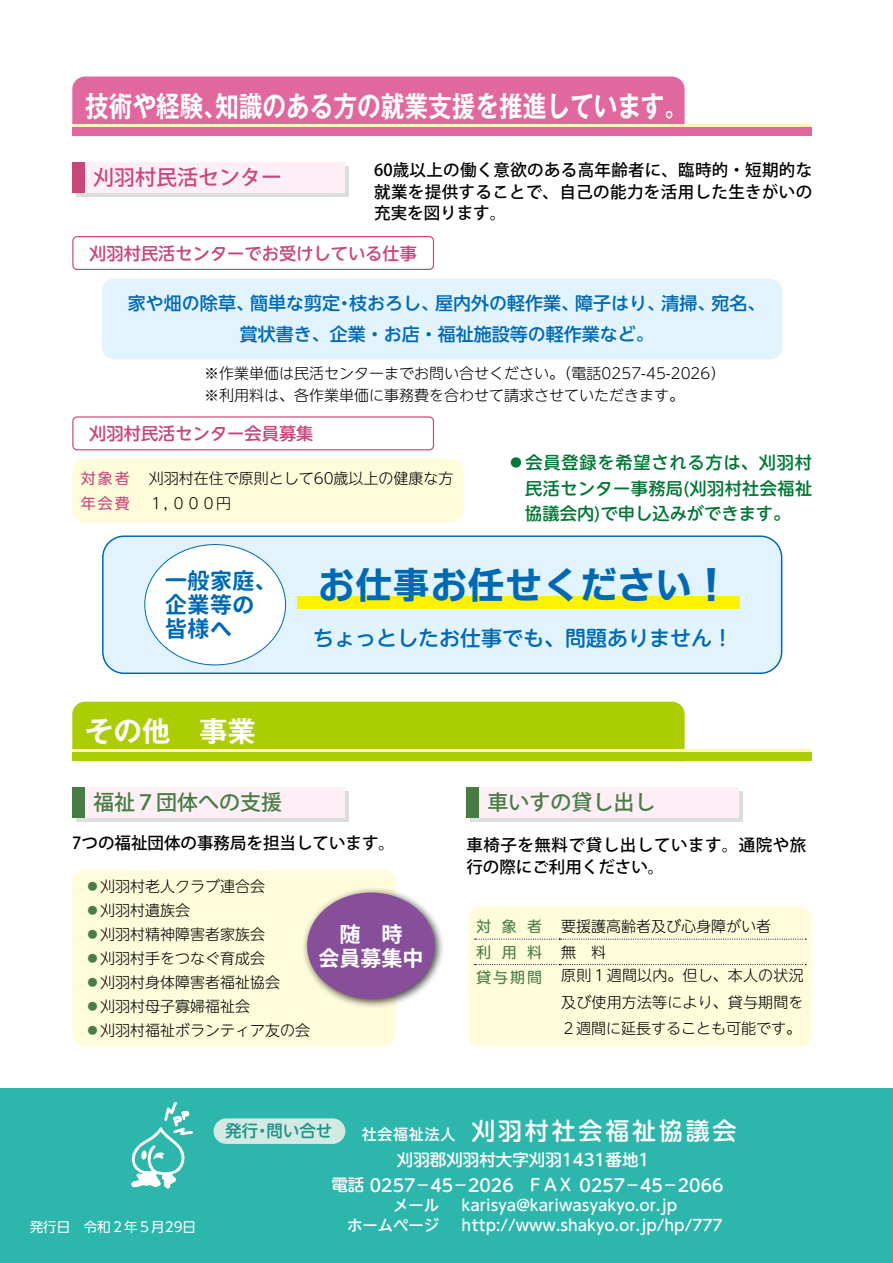
<style>
.page{position:relative;width:893px;height:1263px;background:#fff}
.page>*{position:absolute;margin:0;border:0;box-sizing:border-box;transform-origin:0 0}
.t1{font:37.5px "Ro NOW Std GE";color:#0069b2}
.t2{font:700 28.5px "Gothic MB101 Pr 6 De";color:#fff;scale:.83 1}
.t3{font:700 28.5px "Gothic MB101 Pr 6 De";color:#fff}
.t4{font:500 24px "UD Shin M Go Pr 6";letter-spacing:.115em;color:#fff}
.t5{font:700 22.5px/24px "Gen Jyuu Gothic";color:#0069b2}
.t6{font:500 21px "UD Shin M Go Pr 6";color:#0069b2}
.t7{font:500 21px "Koz Go Pr 6 N";color:#477d45}
.t8{font:500 21px "Koz Go Pr 6 N";color:#c8467c}
.t9{font:700 21px/24px "Koz Go Pr 6 N";color:#fff;text-align:center}
.t10{font:500 18px/31.5px "UD Shin Go NT Pr 6";color:#0069b2;text-align:center}
.t11{font:500 17.25px/25.5px "UD Shin M Go Pr 6";letter-spacing:.02em;color:#007735;text-align:justify}
.t12{font:500 17.25px "UD Shin M Go Pr 6";color:#c8467c}
.t13{font:500 17.25px "UD Shin M Go Pr 6";color:#fff}
.t14{font:500 16.5px/21.8px "Koz Go Pr 6 N";letter-spacing:.02em;color:#000;text-align:justify}
.t15{font:500 16.5px "Koz Go Pr 6 N";color:#000}
.t16{font:500 16.5px "UD Shin M Go Pr 6";color:#fff}
.t17{font:500 16.5px "UD Shin M Go Pr 6";color:#1e9289}
.t18{font:500 15.3px "UD Shin M Go Pr 6";color:#fff}
.t19{font:300 15px/24px "UD Shin M Go Pr 6";color:#000}
.t20{font:15px "UD Shin M Go Pr 6";letter-spacing:.695em;color:#477d45}
.t21{font:15px "UD Shin M Go Pr 6";letter-spacing:.13em;color:#c8467c}
.t22{font:13.5px "UD Shin Go NT Pr 6";color:#fff}
.s1{font-family:"Koz Go Pr 6 N";font-weight:700}
.s2{font-family:"Koz Go Pr 6 N";font-weight:700;color:#477d45}
.s3{font-size:15px}
.s4{font-size:16.5px}
</style>
<div class="page">
<div style="left:103px;top:536px;width:679px;height:137px;background:#e1f3fc;border-radius:21px"></div>
<div style="left:102px;top:535px;width:680px;height:139px;border:2px solid #0069b2;border-radius:21px"></div>
<div style="left:298px;top:596px;width:442px;height:13px;background:#fff100"></div>
<div style="left:102px;top:279px;width:680px;height:80px;background:#e1f3fc;border-radius:13px"></div>
<div style="left:72px;top:702px;width:613px;height:48px;background:#abcd03"></div>
<svg style="left:72px;top:750px;width:740px;height:3px;background:#e3e975"></svg>
<div style="left:72px;top:753px;width:740px;height:8px;background:#abcd03"></div>
<div style="left:72px;top:77px;width:613px;height:48px;background:#e0689e"></div>
<svg style="left:72px;top:125px;width:740px;height:3px;background:#f4c7a9"></svg>
<div style="left:72px;top:128px;width:740px;height:8px;background:#e0689e"></div>
<svg style="left:77px;top:166px;width:272px;height:31px"></svg>
<div style="left:72px;top:162px;width:272px;height:30px;background:#fdeff5"></div>
<div style="left:72px;top:162px;width:13px;height:30px;background:#c8467c"></div>
<div style="left:72px;top:236px;width:362px;height:34px;border:1px solid #c8467c;border-radius:4px"></div>
<div style="left:72px;top:416px;width:362px;height:34px;border:1px solid #c8467c;border-radius:4px"></div>
<div style="left:72px;top:459px;width:391px;height:64px;background:#fffcdb;border-radius:13px"></div>
<div style="left:72px;top:870px;width:323px;height:176px;background:#fffcdb;border-radius:13px"></div>
<div style="left:77px;top:791px;width:272px;height:31px;background:#dcdddd"></div>
<div style="left:72px;top:787px;width:272px;height:31px;background:#fdeff5"></div>
<div style="left:72px;top:787px;width:13px;height:31px;background:#477d45"></div>
<div style="left:471px;top:791px;width:272px;height:31px;background:#dcdddd"></div>
<div style="left:466px;top:787px;width:272px;height:31px;background:#fdeff5"></div>
<div style="left:466px;top:787px;width:13px;height:31px;background:#477d45"></div>
<div style="left:468px;top:906px;width:344px;height:140px;background:#fffcdb;border-radius:13px"></div>
<svg style="left:475px;top:938px;width:331px;height:2px"></svg>
<svg style="left:475px;top:964px;width:331px;height:1px"></svg>
<div style="left:301px;top:886px;width:144px;height:123px;background:#000;opacity:.75"></div>
<div style="left:307px;top:892px;width:128px;height:107px;background:#874f99;border-radius:50%"></div>
<div style="left:0;top:1089px;width:893px;height:174px;background:#2db6ac"></div>
<div style="left:214px;top:1118px;width:131px;height:26px;background:#d2eae3;border-radius:13px"></div>
<svg style="left:131px;top:1102px;width:62px;height:86px"></svg>
<div style="left:145px;top:544px;width:141px;height:121px;background:#fff;border-radius:50%"></div>
<h2 class="t2" style="left:85px;top:82px;width:728px">技術や経験、知識のある方の就業支援を推進しています。</h2>
<h3 class="t8" style="left:72px;top:165px;width:211px">　刈羽村民活センター</h3>
<p class="t14" style="left:374px;top:159px;width:440px">60歳以上の働く意欲のある高年齢者に、臨時的・短期的な就業を提供することで、自己の能力を活用した生きがいの充実を図ります。</p>
<p class="t12" style="left:89px;top:238px;width:329px">刈羽村民活センターでお受けしている仕事</p>
<p class="t10" style="left:128px;top:287px;width:639px">家や畑の除草、簡単な剪定・枝おろし、屋内外の軽作業、障子はり、清掃、宛名、賞状書き、企業・お店・福祉施設等の軽作業など。</p>
<p class="t19" style="left:204px;top:361px;width:523px;line-height:22.5px">※作業単価は民活センターまでお問い合せください。（電話0257-45-2026）※利用料は、各作業単価に事務費を合わせて請求させていただきます。</p>
<p class="t12" style="left:89px;top:419px;width:226px">刈羽村民活センター会員募集</p>
<p class="t21" style="left:81px;top:466px;width:50px">対象者</p>
<p class="t19" style="left:149px;top:465px;width:306px">刈羽村在住で原則として60歳以上の健康な方</p>
<p class="t21" style="left:81px;top:491px;width:50px">年会費</p>
<p class="t19" style="left:149px;top:491px;width:84px">１, ０００円</p>
<p class="t11" style="left:525px;top:449px;width:288px;text-indent:-18px"><span class="s1">⃝</span>会員登録を希望される方は、刈羽村民活センター事務局(刈羽村社会福祉協議会内)で申し込みができます。</p>
<h3 class="t5" style="left:165px;top:568px;width:114px">一般家庭、企業等の皆様へ</h3>
<h2 class="t3" style="left:85px;top:707px;width:172px">その他　事業</h2>
<h1 class="t1" style="left:318px;top:559px;width:414px">お仕事お任せください！</h1>
<h3 class="t6" style="left:313px;top:620px;width:421px">ちょっとしたお仕事でも、問題ありません！</h3>
<h3 class="t7" style="left:93px;top:791px;width:190px">福祉７団体への支援</h3>
<h3 class="t7" style="left:487px;top:791px;width:169px">車いすの貸し出し</h3>
<p class="t15" style="left:72px;top:834px;width:324px">7つの福祉団体の事務局を担当しています。</p>
<p class="t19" style="left:85px;top:873px;width:226px"><span class="s2">⃝</span>刈羽村老人クラブ連合会<br><span class="s2">⃝</span>刈羽村遺族会<br><span class="s2">⃝</span>刈羽村精神障害者家族会<br><span class="s2">⃝</span>刈羽村手をつなぐ育成会　<br><span class="s2">⃝</span>刈羽村身体障害者福祉協会<br><span class="s2">⃝</span>刈羽村母子寡婦福祉会<br><span class="s2">⃝</span>刈羽村福祉ボランティア友の会</p>
<p class="t14" style="left:466px;top:835px;width:342px">車椅子を無料で貸し出しています。通院や旅行の際にご利用ください。</p>
<p class="t20" style="left:476px;top:914px;width:67px">対象者</p>
<p class="t19" style="left:561px;top:913px;width:211px">要援護高齢者及び心身障がい者</p>
<p class="t20" style="left:476px;top:939px;width:67px">利用料</p>
<p class="t19" style="left:561px;top:939px;width:46px">無　料</p>
<p class="t20" style="left:476px;top:965px;width:67px">貸与期間</p>
<p class="t19" style="left:561px;top:962px;width:244px;line-height:26.2px;text-align:justify">原則１週間以内。但し、本人の状況及び使用方法等により、貸与期間を２週間に延長することも可能です。</p>
<h3 class="t9" style="left:318px;top:922px;width:106px">随　時<br>会員募集中</h3>
<p class="t22" style="left:30px;top:1215px;width:168px">発行日　令和２年５月29日</p>
<p class="t17" style="left:225px;top:1117px;width:109px">発行・問い合せ</p>
<h3 class="t4" style="left:362px;top:1111px;width:376px"><span class="s3">社会福祉法人</span> 刈羽村社会福祉協議会</h3>
<p class="t16" style="left:397px;top:1146px;width:254px">刈羽郡刈羽村大字刈羽1431番地1</p>
<p class="t13" style="left:331px;top:1170px;width:394px"><span class="s4">電話</span> 0257<span class="s3">－</span>45<span class="s3">－</span>2026<span class="s4">　F A X</span> 0257<span class="s3">－</span>45<span class="s3">－</span>2066</p>
<p class="t18" style="left:393px;top:1192px;width:47px">メール</p>
<p class="t18" style="left:462px;top:1192px;width:217px">karisya@kariwasyakyo.or.jp</p>
<p class="t18" style="left:347px;top:1212px;width:93px">ホームページ</p>
<p class="t18" style="left:462px;top:1212px;width:263px">http://www.shakyo.or.jp/hp/777</p>
</div>
